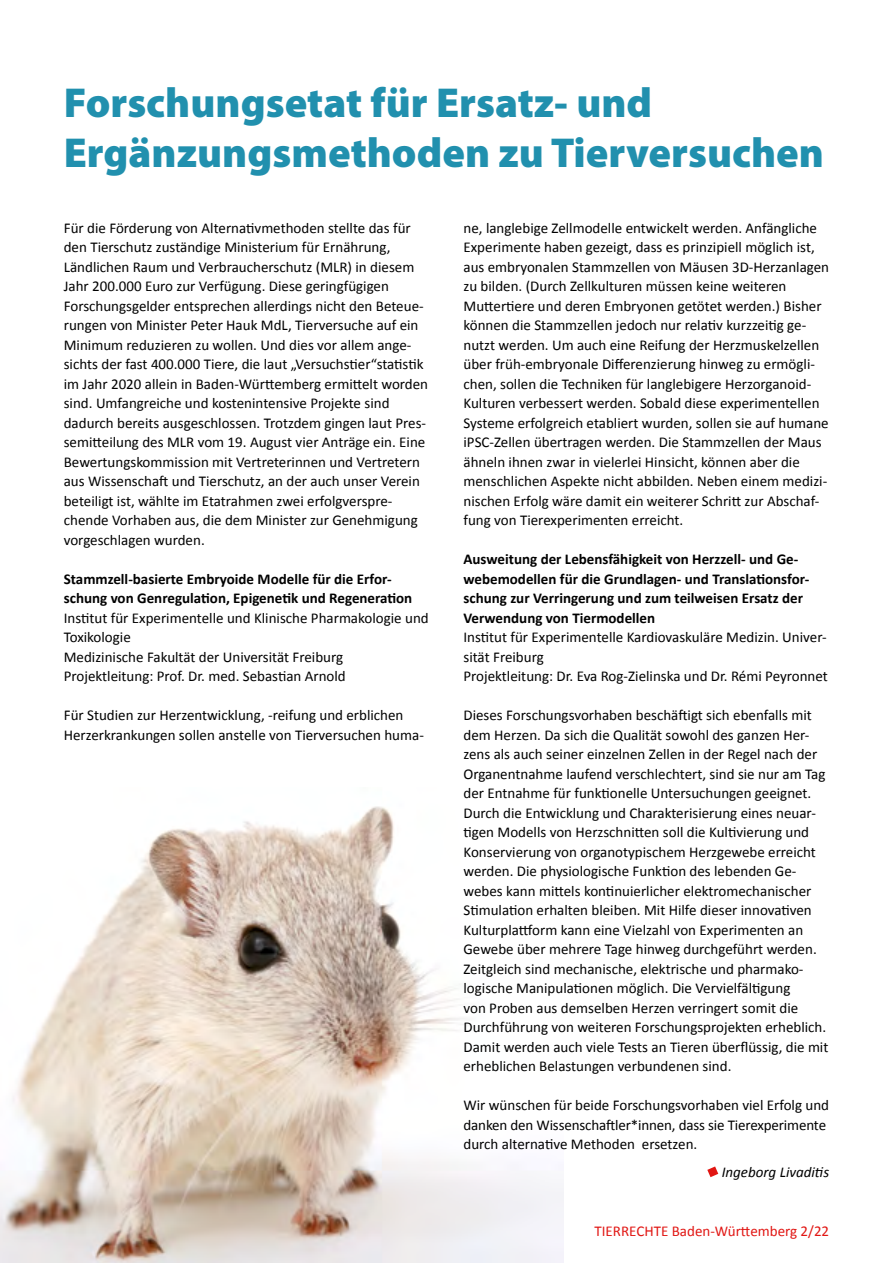
<style>
.page{position:relative;width:893px;height:1263px;background:#fff}
.page>*{position:absolute;margin:0;border:0;box-sizing:border-box;transform-origin:0 0}
.t1{font:900 42px/50.4px "Myriad Pro";color:#2190ae}
.t2{font:15px/19.5px "Calibri";color:#000}
.t3{font:700 15px/19.5px "Calibri";color:#000}
.t4{font:15px "Calibri";color:#e11613}
.t5{font:italic 15px "Calibri";color:#000}
</style>
<div class="page">
<img style="left:0;top:806px;width:563px;height:457px">
<svg style="left:707px;top:1166px;width:11px;height:11px"></svg>
<h1 class="t1" style="left:64px;top:76px;width:762px">Forschungsetat für Ersatz- und<br>Ergänzungsmethoden zu Tierversuchen</h1>
<p class="t2" style="left:64px;top:217px;width:366px">Für die Förderung von Alternativmethoden stellte das für den Tierschutz zuständige Ministerium für Ernährung, Ländlichen Raum und Verbraucherschutz (MLR) in diesem Jahr 200.000 Euro zur Verfügung. Diese geringfügigen Forschungsgelder entsprechen allerdings nicht den Beteue&shy;rungen von Minister Peter Hauk MdL, Tierversuche auf ein Minimum reduzieren zu wollen. Und dies vor allem ange&shy;sichts der fast 400.000 Tiere, die laut „Versuchstier“statistik im Jahr 2020 allein in Baden-Württemberg ermittelt worden sind. Umfangreiche und kostenintensive Projekte sind dadurch bereits ausgeschlossen. Trotzdem gingen laut Pres&shy;semitteilung des MLR vom 19. August vier Anträge ein. Eine Bewertungskommission mit Vertreterinnen und Vertretern aus Wissenschaft und Tierschutz, an der auch unser Verein beteiligt ist, wählte im Etatrahmen zwei erfolgverspre&shy;chende Vorhaben aus, die dem Minister zur Genehmigung vorgeschlagen wurden.</p>
<p class="t3" style="left:64px;top:569px;width:350px">Stammzell-basierte Embryoide Modelle für die Erfor&shy;schung von Genregulation, Epigenetik und Regeneration</p>
<p class="t2" style="left:64px;top:607px;width:366px">Institut für Experimentelle und Klinische Pharmakologie und Toxikologie<br>Medizinische Fakultät der Universität Freiburg Projektleitung: Prof. Dr. med. Sebastian Arnold</p>
<p class="t2" style="left:64px;top:705px;width:362px">Für Studien zur Herzentwicklung, -reifung und erblichen<br>Herzerkrankungen sollen anstelle von Tierversuchen huma-</p>
<p class="t2" style="left:463px;top:217px;width:367px">ne, langlebige Zellmodelle entwickelt werden. Anfängliche Experimente haben gezeigt, dass es prinzipiell möglich ist, aus embryonalen Stammzellen von Mäusen 3D-Herzanlagen zu bilden. (Durch Zellkulturen müssen keine weiteren Muttertiere und deren Embryonen getötet werden.) Bisher können die Stammzellen jedoch nur relativ kurzzeitig ge&shy;nutzt werden. Um auch eine Reifung der Herzmuskelzellen über früh-embryonale Differenzierung hinweg zu ermögli&shy;chen, sollen die Techniken für langlebigere Herzorganoid-Kulturen verbessert werden. Sobald diese experimentellen Systeme erfolgreich etabliert wurden, sollen sie auf humane iPSC-Zellen übertragen werden. Die Stammzellen der Maus ähneln ihnen zwar in vielerlei Hinsicht, können aber die menschlichen Aspekte nicht abbilden. Neben einem medizi&shy;nischen Erfolg wäre damit ein weiterer Schritt zur Abschaf&shy;fung von Tierexperimenten erreicht.</p>
<p class="t3" style="left:463px;top:549px;width:347px">Ausweitung der Lebensfähigkeit von Herzzell- und Ge&shy;webemodellen für die Grundlagen- und Translationsfor&shy;schung zur Verringerung und zum teilweisen Ersatz der Verwendung von Tiermodellen</p>
<p class="t2" style="left:463px;top:627px;width:366px">Institut für Experimentelle Kardiovaskuläre Medizin. Univer&shy;sität Freiburg<br>Projektleitung: Dr. Eva Rog-Zielinska und Dr. Rémi Peyronnet</p>
<p class="t2" style="left:463px;top:705px;width:366px">Dieses Forschungsvorhaben beschäftigt sich ebenfalls mit dem Herzen. Da sich die Qualität sowohl des ganzen Her&shy;zens als auch seiner einzelnen Zellen in der Regel nach der Organentnahme laufend verschlechtert, sind sie nur am Tag der Entnahme für funktionelle Untersuchungen geeignet.<br>Durch die Entwicklung und Charakterisierung eines neuar&shy;tigen Modells von Herzschnitten soll die Kultivierung und Konservierung von organotypischem Herzgewebe erreicht werden. Die physiologische Funktion des lebenden Ge&shy;webes kann mittels kontinuierlicher elektromechanischer Stimulation erhalten bleiben. Mit Hilfe dieser innovativen Kulturplattform kann eine Vielzahl von Experimenten an Gewebe über mehrere Tage hinweg durchgeführt werden.<br>Zeitgleich sind mechanische, elektrische und pharmako&shy;logische Manipulationen möglich. Die Vervielfältigung<br>von Proben aus demselben Herzen verringert somit die Durchführung von weiteren Forschungsprojekten erheblich.<br>Damit werden auch viele Tests an Tieren überflüssig, die mit erheblichen Belastungen verbundenen sind.</p>
<p class="t2" style="left:463px;top:1095px;width:367px">Wir wünschen für beide Forschungsvorhaben viel Erfolg und danken den Wissenschaftler*innen, dass sie Tierexperimente durch alternative Methoden ersetzen.</p>
<p class="t5" style="left:722px;top:1163px;width:109px">Ingeborg Livaditis</p>
<p class="t4" style="left:595px;top:1221px;width:236px">TIERRECHTE Baden-Württemberg 2/22</p>
</div>
